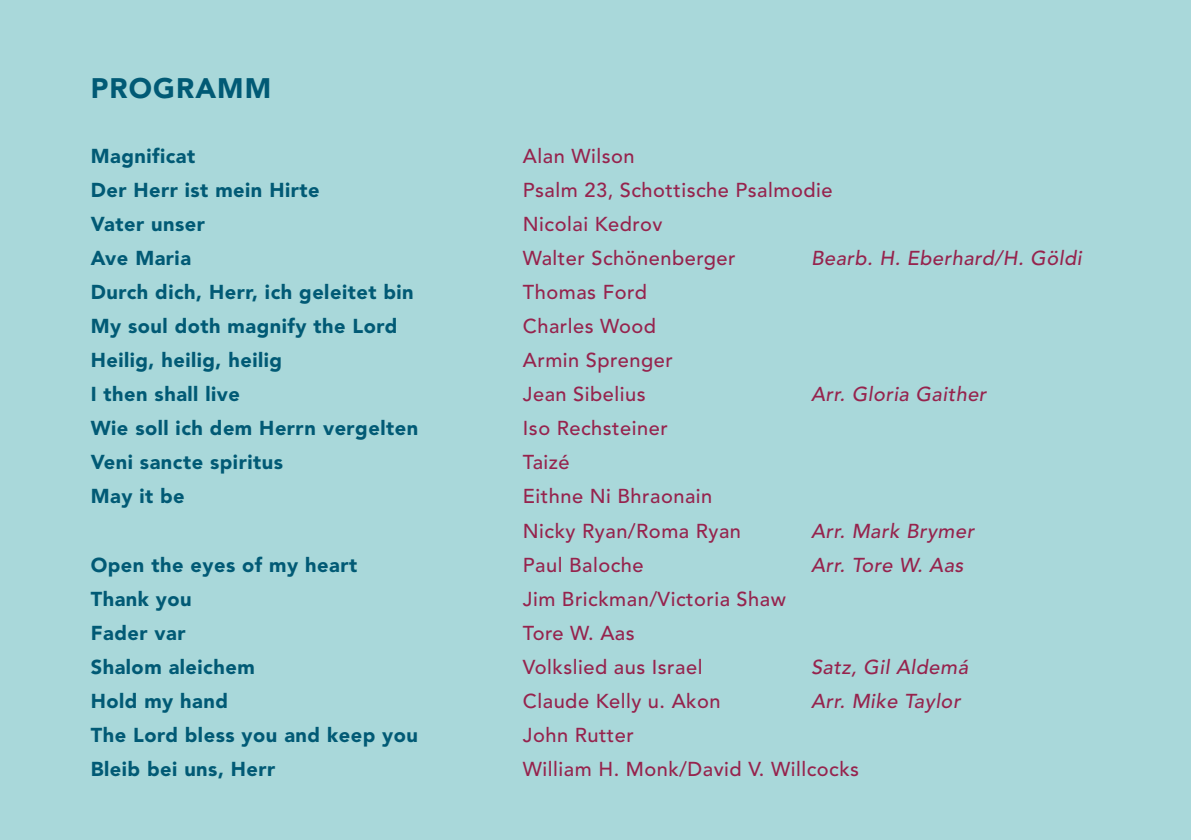
<style>
.page{position:relative;width:1191px;height:840px;background:#fff}
.page>*{position:absolute;margin:0;border:0;box-sizing:border-box;transform-origin:0 0}
.t1{font:900 28px "Avenir LT Std";letter-spacing:.04em;color:#015a75}
.t2{font:500 20px/34px "Avenir LT Std";letter-spacing:.025em;color:#96234d}
.t3{font:900 20px "Avenir LT Std";letter-spacing:.025em;color:#015a75}
.t4{font:italic 500 20px "Avenir LT Std";letter-spacing:.025em;color:#96234d}
</style>
<div class="page">
<div style="left:0;top:0;width:1191px;height:839px;background:#a9d8da"></div>
<h1 class="t1" style="left:91px;top:71px;width:182px">PROGRAMM</h1>
<p class="t3" style="left:91px;top:144px;width:106px">Magnificat</p>
<p class="t2" style="left:523px;top:139px;width:113px">Alan Wilson</p>
<p class="t3" style="left:91px;top:178px;width:230px">Der Herr ist mein Hirte</p>
<p class="t2" style="left:523px;top:173px;width:311px">Psalm 23, Schottische Psalmodie</p>
<p class="t3" style="left:91px;top:212px;width:116px">Vater unser</p>
<p class="t2" style="left:523px;top:207px;width:141px">Nicolai Kedrov</p>
<p class="t3" style="left:91px;top:246px;width:102px">Ave Maria</p>
<p class="t2" style="left:523px;top:241px;width:214px">Walter Schönenberger</p>
<p class="t4" style="left:811px;top:246px;width:272px">Bearb. H. Eberhard/H. Göldi</p>
<p class="t3" style="left:91px;top:280px;width:324px">Durch dich, Herr, ich geleitet bin</p>
<p class="t2" style="left:523px;top:275px;width:125px">Thomas Ford</p>
<p class="t3" style="left:91px;top:314px;width:308px">My soul doth magnify the Lord</p>
<p class="t2" style="left:523px;top:309px;width:135px">Charles Wood</p>
<p class="t3" style="left:91px;top:348px;width:193px">Heilig, heilig, heilig</p>
<p class="t2" style="left:523px;top:343px;width:151px">Armin Sprenger</p>
<p class="t3" style="left:91px;top:382px;width:151px">I then shall live</p>
<p class="t2" style="left:523px;top:377px;width:124px">Jean Sibelius</p>
<p class="t4" style="left:811px;top:382px;width:177px">Arr. Gloria Gaither</p>
<p class="t3" style="left:91px;top:416px;width:329px">Wie soll ich dem Herrn vergelten</p>
<p class="t2" style="left:523px;top:411px;width:146px">Iso Rechsteiner</p>
<p class="t3" style="left:91px;top:450px;width:194px">Veni sancte spiritus</p>
<p class="t2" style="left:523px;top:445px;width:48px">Taizé</p>
<p class="t3" style="left:91px;top:484px;width:95px">May it be</p>
<p class="t2" style="left:523px;top:479px;width:220px">Eithne Ni Bhraonain<br>Nicky Ryan/Roma Ryan</p>
<p class="t4" style="left:811px;top:518px;width:165px">Arr. Mark Brymer</p>
<p class="t3" style="left:91px;top:552px;width:268px">Open the eyes of my heart</p>
<p class="t2" style="left:523px;top:547px;width:122px">Paul Baloche</p>
<p class="t4" style="left:811px;top:552px;width:154px">Arr. Tore W. Aas</p>
<p class="t3" style="left:91px;top:586px;width:103px">Thank you</p>
<p class="t2" style="left:523px;top:581px;width:264px">Jim Brickman/Victoria Shaw</p>
<p class="t3" style="left:91px;top:620px;width:96px">Fader var</p>
<p class="t2" style="left:523px;top:615px;width:113px">Tore W. Aas</p>
<p class="t3" style="left:91px;top:654px;width:166px">Shalom aleichem</p>
<p class="t2" style="left:523px;top:649px;width:181px">Volkslied aus Israel</p>
<p class="t4" style="left:811px;top:654px;width:159px">Satz, Gil Aldemá</p>
<p class="t3" style="left:91px;top:688px;width:139px">Hold my hand</p>
<p class="t2" style="left:523px;top:683px;width:199px">Claude Kelly u. Akon</p>
<p class="t4" style="left:811px;top:688px;width:151px">Arr. Mike Taylor</p>
<p class="t3" style="left:91px;top:722px;width:329px">The Lord bless you and keep you</p>
<p class="t2" style="left:523px;top:717px;width:112px">John Rutter</p>
<p class="t3" style="left:91px;top:756px;width:186px">Bleib bei uns, Herr</p>
<p class="t2" style="left:523px;top:751px;width:338px">William H. Monk/David V. Willcocks</p>
</div>
